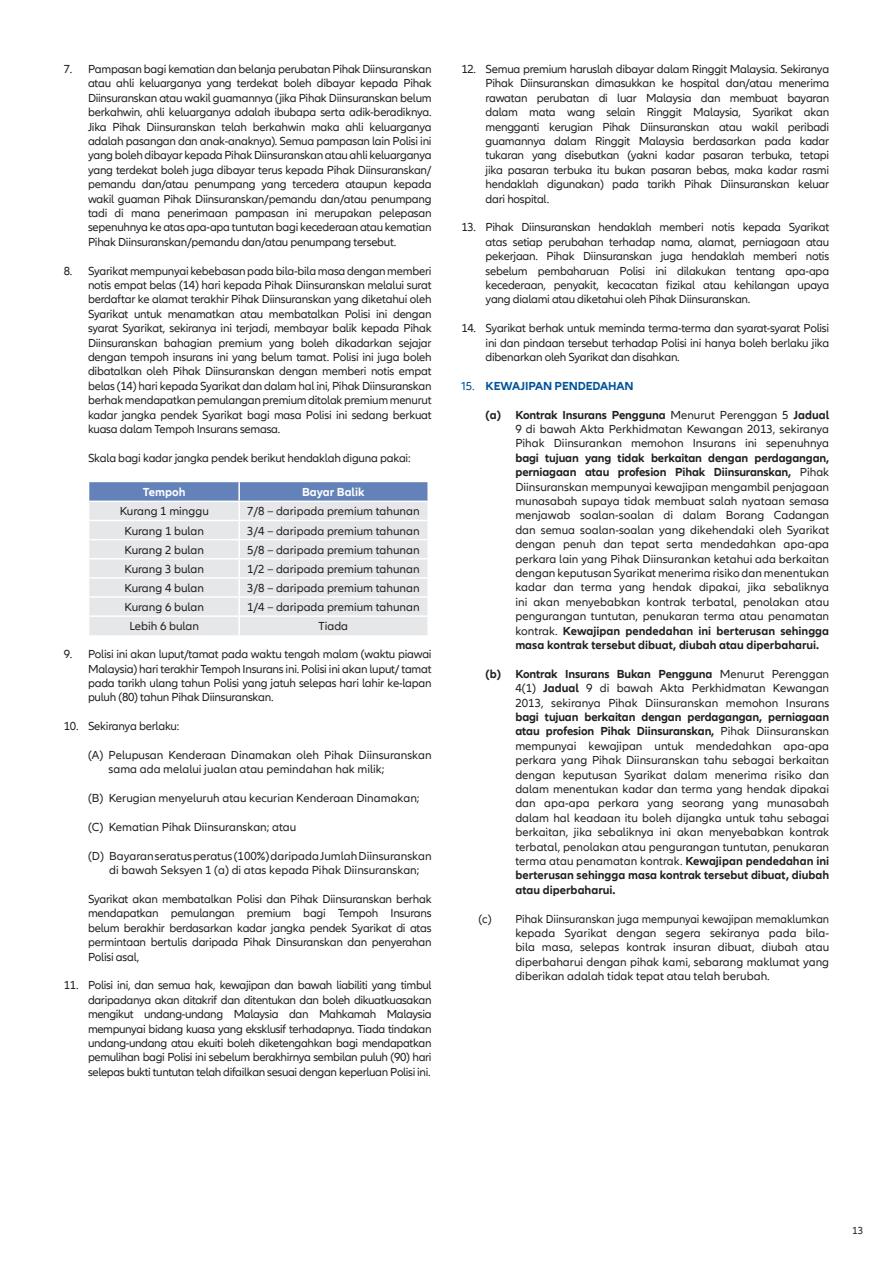
<style>
.page{position:relative;width:893px;height:1263px;background:#fff}
.page>*{position:absolute;margin:0;border:0;box-sizing:border-box;transform-origin:0 0}
.t1{font:12px/14.4px "Allianz Neo";color:#231f20;text-align:justify}
.t2{font:12px "Allianz Neo";letter-spacing:-.02em;color:#231f20}
.t3{font:700 12px "Allianz Neo";letter-spacing:-.01em;color:#015399}
.t4{font:700 12px "Allianz Neo";color:#fff}
.t5{font:10.5px "Allianz Neo";color:#231f20}
.s1{font-weight:400}
.s2{font-weight:700}
</style>
<div class="page">
<svg style="left:89px;top:482px;width:338px;height:153px;background:#d8dce4"></svg>
<p class="t1" style="left:88px;top:62px;width:345px;text-indent:-24px">7. Pampasan bagi kematian dan belanja perubatan Pihak Diinsuranskan atau ahli keluarganya yang terdekat boleh dibayar kepada Pihak Diinsuranskan atau wakil guamannya (jika Pihak Diinsuranskan belum berkahwin, ahli keluarganya adalah ibubapa serta adik-beradiknya.<br>Jika Pihak Diinsuranskan telah berkahwin maka ahli keluarganya adalah pasangan dan anak-anaknya). Semua pampasan lain Polisi ini yang boleh dibayar kepada Pihak Diinsuranskan atau ahli keluarganya yang terdekat boleh juga dibayar terus kepada Pihak Diinsuranskan/ pemandu dan/atau penumpang yang tercedera ataupun kepada wakil guaman Pihak Diinsuranskan/pemandu dan/atau penumpang tadi di mana penerimaan pampasan ini merupakan pelepasan sepenuhnya ke atas apa-apa tuntutan bagi kecederaan atau kematian Pihak Diinsuranskan/pemandu dan/atau penumpang tersebut.</p>
<p class="t1" style="left:88px;top:264px;width:345px;text-indent:-24px">8. Syarikat mempunyai kebebasan pada bila-bila masa dengan memberi notis empat belas (14) hari kepada Pihak Diinsuranskan melalui surat berdaftar ke alamat terakhir Pihak Diinsuranskan yang diketahui oleh Syarikat untuk menamatkan atau membatalkan Polisi ini dengan syarat Syarikat, sekiranya ini terjadi, membayar balik kepada Pihak Diinsuranskan bahagian premium yang boleh dikadarkan sejajar dengan tempoh insurans ini yang belum tamat. Polisi ini juga boleh dibatalkan oleh Pihak Diinsuranskan dengan memberi notis empat belas (14) hari kepada Syarikat dan dalam hal ini, Pihak Diinsuranskan berhak mendapatkan pemulangan premium ditolak premium menurut kadar jangka pendek Syarikat bagi masa Polisi ini sedang berkuat kuasa dalam Tempoh Insurans semasa.</p>
<p class="t2" style="left:88px;top:451px;width:324px">Skala bagi kadar jangka pendek berikut hendaklah diguna pakai:</p>
<p class="t4" style="left:143px;top:485px;width:44px">Tempoh</p>
<p class="t4" style="left:302px;top:485px;width:64px">Bayar Balik</p>
<p class="t1" style="left:120px;top:505px;width:91px">Kurang 1 minggu</p>
<p class="t1" style="left:247px;top:505px;width:174px">7/8 – daripada premium tahunan</p>
<p class="t1" style="left:124px;top:524px;width:81px">Kurang 1 bulan</p>
<p class="t1" style="left:247px;top:524px;width:174px">3/4 – daripada premium tahunan</p>
<p class="t1" style="left:124px;top:543px;width:81px">Kurang 2 bulan</p>
<p class="t1" style="left:247px;top:543px;width:174px">5/8 – daripada premium tahunan</p>
<p class="t1" style="left:124px;top:562px;width:81px">Kurang 3 bulan</p>
<p class="t1" style="left:247px;top:562px;width:174px">1/2 – daripada premium tahunan</p>
<p class="t1" style="left:124px;top:581px;width:81px">Kurang 4 bulan</p>
<p class="t1" style="left:247px;top:581px;width:174px">3/8 – daripada premium tahunan</p>
<p class="t1" style="left:124px;top:600px;width:81px">Kurang 6 bulan</p>
<p class="t1" style="left:247px;top:600px;width:174px">1/4 – daripada premium tahunan</p>
<p class="t1" style="left:129px;top:619px;width:71px">Lebih 6 bulan</p>
<p class="t1" style="left:318px;top:619px;width:31px">Tiada</p>
<p class="t1" style="left:88px;top:647px;width:345px;text-indent:-24px">9. Polisi ini akan luput/tamat pada waktu tengah malam (waktu piawai Malaysia) hari terakhir Tempoh Insurans ini. Polisi ini akan luput/ tamat pada tarikh ulang tahun Polisi yang jatuh selepas hari lahir ke-lapan puluh (80) tahun Pihak Diinsuranskan.</p>
<p class="t2" style="left:64px;top:719px;width:117px">10. Sekiranya berlaku:</p>
<p class="t1" style="left:109px;top:748px;width:324px;text-indent:-21px">(A) Pelupusan Kenderaan Dinamakan oleh Pihak Diinsuranskan sama ada melalui jualan atau pemindahan hak milik;</p>
<p class="t1" style="left:88px;top:791px;width:333px">(B) Kerugian menyeluruh atau kecurian Kenderaan Dinamakan;</p>
<p class="t1" style="left:88px;top:820px;width:210px">(C) Kematian Pihak Diinsuranskan; atau</p>
<p class="t1" style="left:109px;top:849px;width:324px;text-indent:-21px">(D) Bayaran seratus peratus (100%) daripada Jumlah Diinsuranskan di bawah Seksyen 1 (a) di atas kepada Pihak Diinsuranskan;</p>
<p class="t1" style="left:88px;top:892px;width:345px">Syarikat akan membatalkan Polisi dan Pihak Diinsuranskan berhak mendapatkan pemulangan premium bagi Tempoh Insurans belum berakhir berdasarkan kadar jangka pendek Syarikat di atas permintaan bertulis daripada Pihak Dinsuranskan dan penyerahan Polisi asal,</p>
<p class="t1" style="left:88px;top:978px;width:345px;text-indent:-24px">11. Polisi ini, dan semua hak, kewajipan dan bawah liabiliti yang timbul daripadanya akan ditakrif dan ditentukan dan boleh dikuatkuasakan mengikut undang-undang Malaysia dan Mahkamah Malaysia mempunyai bidang kuasa yang eksklusif terhadapnya. Tiada tindakan undang-undang atau ekuiti boleh diketengahkan bagi mendapatkan pemulihan bagi Polisi ini sebelum berakhirnya sembilan puluh (90) hari selepas bukti tuntutan telah difailkan sesuai dengan keperluan Polisi ini.</p>
<p class="t1" style="left:486px;top:62px;width:345px;text-indent:-24px">12. Semua premium haruslah dibayar dalam Ringgit Malaysia. Sekiranya Pihak Diinsuranskan dimasukkan ke hospital dan/atau menerima rawatan perubatan di luar Malaysia dan membuat bayaran dalam mata wang selain Ringgit Malaysia, Syarikat akan mengganti kerugian Pihak Diinsuranskan atau wakil peribadi guamannya dalam Ringgit Malaysia berdasarkan pada kadar tukaran yang disebutkan (yakni kadar pasaran terbuka, tetapi jika pasaran terbuka itu bukan pasaran bebas, maka kadar rasmi hendaklah digunakan) pada tarikh Pihak Diinsuranskan keluar dari hospital.</p>
<p class="t1" style="left:486px;top:220px;width:345px;text-indent:-24px">13. Pihak Diinsuranskan hendaklah memberi notis kepada Syarikat atas setiap perubahan terhadap nama, alamat, perniagaan atau pekerjaan. Pihak Diinsuranskan juga hendaklah memberi notis sebelum pembaharuan Polisi ini dilakukan tentang apa-apa kecederaan, penyakit, kecacatan fizikal atau kehilangan upaya yang dialami atau diketahui oleh Pihak Diinsuranskan.</p>
<p class="t1" style="left:486px;top:321px;width:345px;text-indent:-24px">14. Syarikat berhak untuk meminda terma-terma dan syarat-syarat Polisi ini dan pindaan tersebut terhadap Polisi ini hanya boleh berlaku jika dibenarkan oleh Syarikat dan disahkan.</p>
<p class="t3" style="left:461px;top:379px;width:174px"><span class="s1">15.</span> KEWAJIPAN PENDEDAHAN</p>
<p class="t1" style="left:515px;top:408px;width:315px;text-indent:-30px"><span class="s2">(a) Kontrak Insurans Pengguna</span> Menurut Perenggan 5 <span class="s2">Jadual </span>9 di bawah Akta Perkhidmatan Kewangan 2013, sekiranya Pihak Diinsurankan memohon Insurans ini sepenuhnya <span class="s2">bagi tujuan yang tidak berkaitan dengan perdagangan, perniagaan atau profesion Pihak Diinsuranskan,</span> Pihak Diinsuranskan mempunyai kewajipan mengambil penjagaan munasabah supaya tidak membuat salah nyataan semasa menjawab soalan-soalan di dalam Borang Cadangan dan semua soalan-soalan yang dikehendaki oleh Syarikat dengan penuh dan tepat serta mendedahkan apa-apa perkara lain yang Pihak Diinsurankan ketahui ada berkaitan dengan keputusan Syarikat menerima risiko dan menentukan kadar dan terma yang hendak dipakai, jika sebaliknya ini akan menyebabkan kontrak terbatal, penolakan atau pengurangan tuntutan, penukaran terma atau penamatan kontrak. <span class="s2">Kewajipan pendedahan ini berterusan sehingga masa kontrak tersebut dibuat, diubah atau diperbaharui.</span></p>
<p class="t1" style="left:515px;top:667px;width:315px;text-indent:-30px"><span class="s2">(b) Kontrak Insurans Bukan Pengguna</span> Menurut Perenggan 4(1) <span class="s2">Jadual</span> 9 di bawah Akta Perkhidmatan Kewangan 2013, sekiranya Pihak Diinsuranskan memohon Insurans <span class="s2">bagi tujuan berkaitan dengan perdagangan, perniagaan atau profesion Pihak Diinsuranskan,</span> Pihak Diinsuranskan mempunyai kewajipan untuk mendedahkan apa-apa perkara yang Pihak Diinsuranskan tahu sebagai berkaitan dengan keputusan Syarikat dalam menerima risiko dan dalam menentukan kadar dan terma yang hendak dipakai dan apa-apa perkara yang seorang yang munasabah dalam hal keadaan itu boleh dijangka untuk tahu sebagai berkaitan, jika sebaliknya ini akan menyebabkan kontrak terbatal, penolakan atau pengurangan tuntutan, penukaran terma atau penamatan kontrak. <span class="s2">Kewajipan pendedahan ini berterusan sehingga masa kontrak tersebut dibuat, diubah atau diperbaharui.</span></p>
<p class="t1" style="left:515px;top:912px;width:315px;text-indent:-37px">(c) Pihak Diinsuranskan juga mempunyai kewajipan memaklumkan kepada Syarikat dengan segera sekiranya pada bila&shy;bila masa, selepas kontrak insuran dibuat, diubah atau diperbaharui dengan pihak kami, sebarang maklumat yang diberikan adalah tidak tepat atau telah berubah.</p>
<p class="t5" style="left:852px;top:1224px;width:13px">13</p>
</div>
